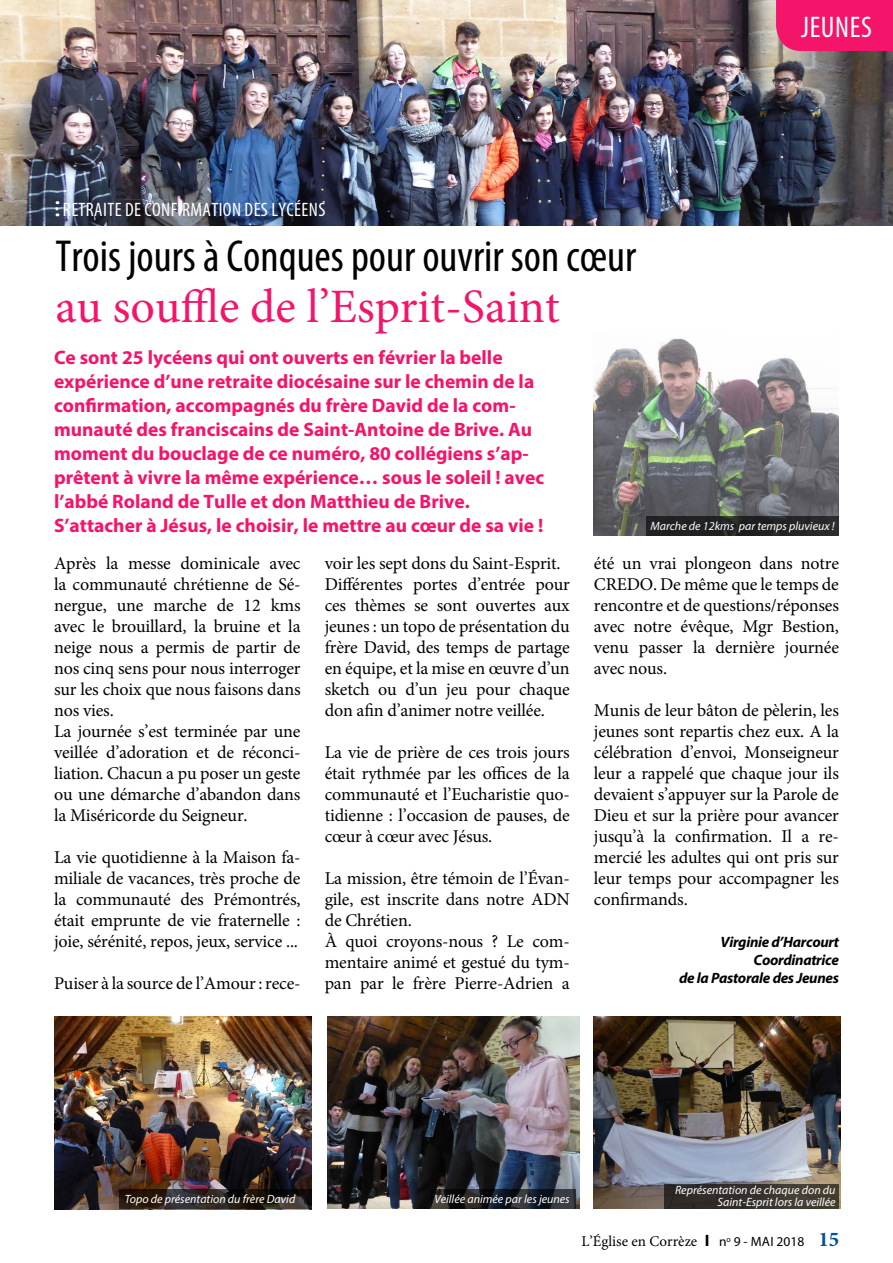
<style>
.page{position:relative;width:893px;height:1263px;background:#fff}
.page>*{position:absolute;margin:0;border:0;box-sizing:border-box;transform-origin:0 0}
.t1{font:48px "Minion Pro";color:#f4146a}
.t2{font:condensed 45px "Myriad Pro";color:#000}
.t3{font:condensed 30px "Myriad Pro";letter-spacing:.02em;color:#fff}
.t4{font:700 19.5px/24px "Myriad Pro";color:#f4146a}
.t5{font:condensed 19.5px "Myriad Pro";letter-spacing:.02em;color:#fff}
.t6{font:18px/21px "Minion Pro";letter-spacing:-.01em;color:#000;text-align:justify}
.t7{font:italic 700 15px/18px "Myriad Pro";letter-spacing:-.02em;color:#000;text-align:right}
.t8{font:15px "Minion Pro";color:#000}
.t9{font:italic 12px/12px "Myriad Pro";color:#fff;text-align:right}
.s1{font-family:"Myriad Pro";font-weight:700;font-size:16.5px}
.s2{font-family:"Myriad Pro";font-size:13.5px}
.s3{font-weight:700;font-size:21px;color:#005399}
</style>
<div class="page">
<img style="left:0;top:0;width:893px;height:225px">
<img style="left:54px;top:1016px;width:257px;height:193px">
<div style="left:776px;top:0;width:117px;height:51px;background:#f4146a"></div>
<svg style="left:56px;top:201px;width:2px;height:15px"></svg>
<svg style="left:119px;top:1189px;width:192px;height:20px;background:#28201a"></svg>
<img style="left:594px;top:1016px;width:246px;height:193px">
<img style="left:328px;top:1016px;width:251px;height:193px">
<img style="left:594px;top:338px;width:245px;height:198px">
<svg style="left:431px;top:1189px;width:145px;height:20px;background:#1f2226"></svg>
<div style="left:664px;top:1184px;width:175px;height:25px;background:linear-gradient(to right,#292525,#484235)"></div>
<div style="left:647px;top:516px;width:192px;height:20px;background:#222224"></div>
<p class="t5" style="left:63px;top:198px;width:264px">RETRAITE DE CONFIRMATION DES LYCÉENS</p>
<h3 class="t3" style="left:801px;top:9px;width:72px">JEUNES</h3>
<h2 class="t2" style="left:56px;top:229px;width:582px">Trois jours à Conques pour ouvrir son cœur</h2>
<h1 class="t1" style="left:56px;top:275px;width:506px">au souffle de l’Esprit-Saint</h1>
<p class="t4" style="left:54px;top:345px;width:492px">Ce sont 25 lycéens qui ont ouverts en février la belle expérience d’une retraite diocésaine sur le chemin de la confirmation, accompagnés du frère David de la com&shy;munauté des franciscains de Saint-Antoine de Brive. Au moment du bouclage de ce numéro, 80 collégiens s’ap&shy;prêtent à vivre la même expérience… sous le soleil ! avec l’abbé Roland de Tulle et don Matthieu de Brive.<br>S’attacher à Jésus, le choisir, le mettre au cœur de sa vie !</p>
<p class="t6" style="left:594px;top:553px;width:247px">été un vrai plongeon dans notre CREDO. De même que le temps de rencontre et de questions/réponses avec notre évêque, Mgr Bestion, venu passer la dernière journée avec nous.</p>
<p class="t6" style="left:594px;top:700px;width:247px">Munis de leur bâton de pèlerin, les jeunes sont repartis chez eux. A la célébration d’envoi, Monseigneur leur a rappelé que chaque jour ils devaient s’appuyer sur la Parole de Dieu et sur la prière pour avancer jusqu’à la confirmation. Il a re&shy;mercié les adultes qui ont pris sur leur temps pour accompagner les confirmands.</p>
<p class="t7" style="left:679px;top:933px;width:161px">Virginie d’Harcourt<br>Coordinatrice<br>de la Pastorale des Jeunes</p>
<p class="t9" style="left:650px;top:519px;width:186px">Marche de 12kms par temps pluvieux !</p>
<p class="t6" style="left:54px;top:553px;width:248px;text-align:left">Après la messe dominicale avec la communauté chrétienne de Sé&shy;nergue, une marche de 12 kms avec le brouillard, la bruine et la neige nous a permis de partir de nos cinq sens pour nous interroger sur les choix que nous faisons dans nos vies.<br>La journée s’est terminée par une veillée d’adoration et de réconci&shy;liation. Chacun a pu poser un geste ou une démarche d’abandon dans la Miséricorde du Seigneur.</p>
<p class="t6" style="left:54px;top:847px;width:248px">La vie quotidienne à la Maison fa&shy;miliale de vacances, très proche de la communauté des Prémontrés, était emprunte de vie fraternelle : joie, sérénité, repos, jeux, service ...</p>
<p class="t6" style="left:54px;top:973px;width:248px">Puiser à la source de l’Amour : rece-</p>
<p class="t6" style="left:325px;top:553px;width:247px;text-align:left">voir les sept dons du Saint-Esprit.<br>Différentes portes d’entrée pour ces thèmes se sont ouvertes aux jeunes : un topo de présentation du frère David, des temps de partage en équipe, et la mise en œuvre d’un sketch ou d’un jeu pour chaque don afin d’animer notre veillée.</p>
<p class="t6" style="left:325px;top:742px;width:247px">La vie de prière de ces trois jours était rythmée par les offices de la communauté et l’Eucharistie quo&shy;tidienne : l’occasion de pauses, de cœur à cœur avec Jésus.</p>
<p class="t6" style="left:325px;top:868px;width:247px;text-align:left">La mission, être témoin de l’Évan&shy;gile, est inscrite dans notre ADN de Chrétien.<br>À quoi croyons-nous ? Le com&shy;mentaire animé et gestué du tym&shy;pan par le frère Pierre-Adrien a</p>
<p class="t9" style="left:125px;top:1192px;width:172px">Topo de présentation du frère David</p>
<p class="t9" style="left:435px;top:1192px;width:137px">Veillée animée par les jeunes</p>
<p class="t9" style="left:675px;top:1183px;width:162px">Représentation de chaque don du<br>Saint-Esprit lors la veillée</p>
<p class="t8" style="left:581px;top:1231px;width:259px">L’Église en Corrèze <span class="s1">I</span> <span class="s2">n</span><sup>o</sup> <span class="s2">9 - MAI 2018</span> <span class="s3">15</span></p>
</div>
